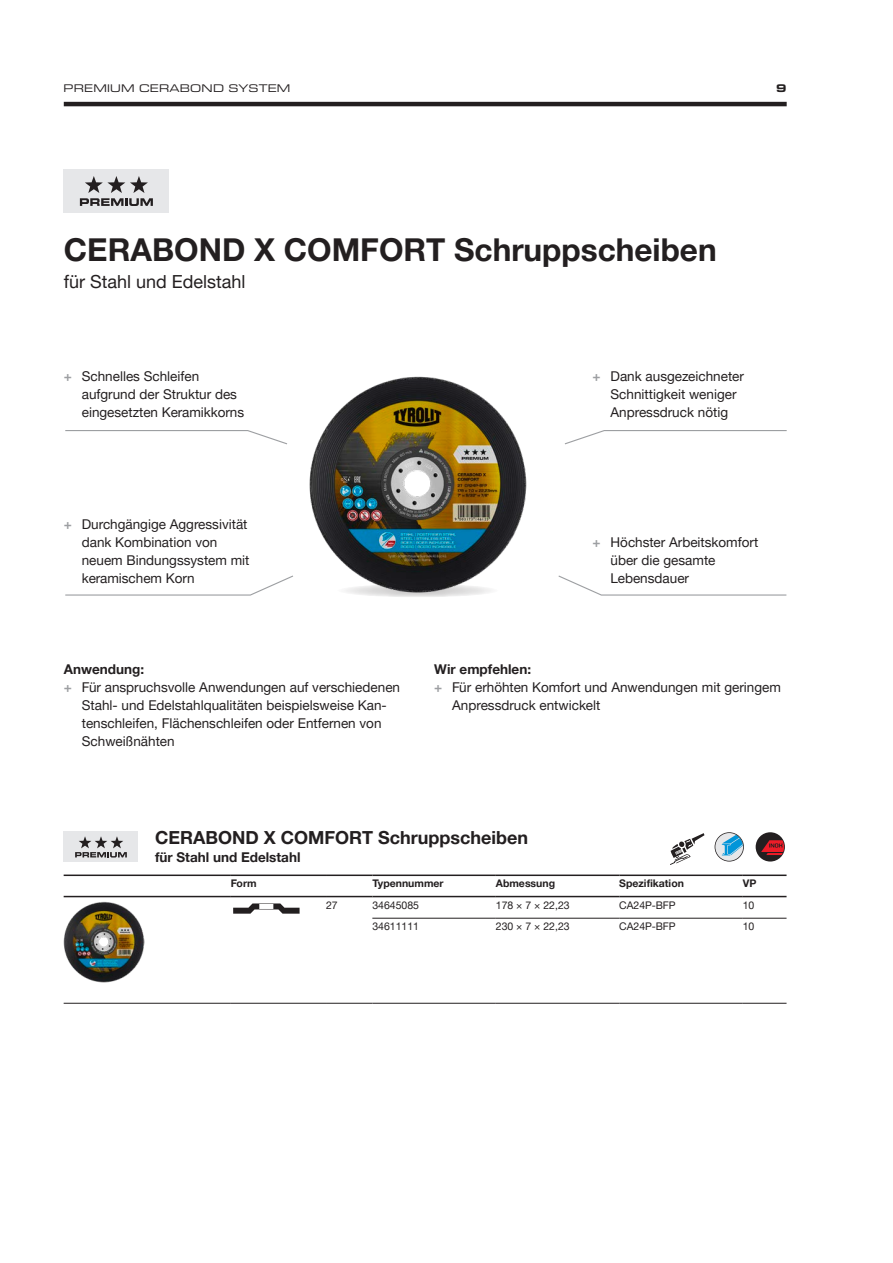
<style>
.page{position:relative;width:893px;height:1263px;background:#fff}
.page>*{position:absolute;margin:0;border:0;box-sizing:border-box;transform-origin:0 0}
.t1{font:700 31.5px "Helvetica Neue LTW1 G";color:#231f20}
.t2{font:700 18px "Helvetica Neue LTW1 G";color:#231f20}
.t3{font:18px "Helvetica Neue LTW1 G";color:#231f20}
.t4{font:13.5px/18px "Helvetica Neue LTW1 G";color:#231f20}
.t5{font:700 13.5px "Helvetica Neue LTW1 G";color:#231f20}
.t6{font:expanded 11.25px "Eurostile Next W1 G";letter-spacing:.02em;color:#231f20}
.t7{font:700 expanded 11.25px "Eurostile Next W1 G";color:#231f20}
.t8{font:10.5px "Helvetica Neue LTW1 G";color:#231f20}
.t9{font:700 10.5px "Helvetica Neue LTW1 G";color:#231f20}
.s1{font-weight:700;color:#9d9fa2}
</style>
<div class="page">
<hr style="left:64px;top:102px;width:723px;height:4px;background:#231f20">
<svg style="left:337px;top:584px;width:162px;height:13px"></svg>
<div style="left:64px;top:169px;width:105px;height:44px;background:#e6e7e9"></div>
<svg style="left:80px;top:176px;width:73px;height:30px"></svg>
<div style="left:64px;top:831px;width:74px;height:31px;background:#e6e7e9"></div>
<svg style="left:75px;top:836px;width:52px;height:21px"></svg>
<svg style="left:670px;top:833px;width:34px;height:32px"></svg>
<svg style="left:715px;top:832px;width:29px;height:29px"></svg>
<div style="left:756px;top:832px;width:29px;height:29px;background:#231f20;border-radius:50%"></div>
<svg style="left:761px;top:840px;width:23px;height:15px"></svg>
<img style="left:64px;top:901px;width:81px;height:81px">
<svg style="left:233px;top:903px;width:67px;height:11px"></svg>
<img style="left:309px;top:376px;width:218px;height:218px">
<svg style="left:65px;top:575px;width:228px;height:21px"></svg>
<svg style="left:558px;top:575px;width:229px;height:21px"></svg>
<svg style="left:65px;top:430px;width:222px;height:15px"></svg>
<svg style="left:565px;top:430px;width:222px;height:15px"></svg>
<hr style="left:372px;top:918px;width:124px;height:1px;background:#231f20">
<hr style="left:496px;top:918px;width:123px;height:1px;background:#231f20">
<hr style="left:619px;top:918px;width:124px;height:1px;background:#231f20">
<hr style="left:743px;top:918px;width:43px;height:1px;background:#231f20">
<hr style="left:64px;top:874px;width:167px;height:2px;background:#231f20">
<hr style="left:231px;top:874px;width:95px;height:2px;background:#231f20">
<hr style="left:326px;top:874px;width:46px;height:2px;background:#231f20">
<hr style="left:372px;top:874px;width:124px;height:2px;background:#231f20">
<hr style="left:496px;top:874px;width:123px;height:2px;background:#231f20">
<hr style="left:619px;top:874px;width:124px;height:2px;background:#231f20">
<hr style="left:743px;top:874px;width:43px;height:2px;background:#231f20">
<hr style="left:64px;top:896px;width:167px;height:1px;background:#231f20">
<hr style="left:231px;top:896px;width:95px;height:1px;background:#231f20">
<hr style="left:326px;top:896px;width:46px;height:1px;background:#231f20">
<hr style="left:372px;top:896px;width:124px;height:1px;background:#231f20">
<hr style="left:496px;top:896px;width:123px;height:1px;background:#231f20">
<hr style="left:619px;top:896px;width:124px;height:1px;background:#231f20">
<hr style="left:743px;top:896px;width:43px;height:1px;background:#231f20">
<hr style="left:64px;top:1003px;width:167px;height:1px;background:#231f20">
<hr style="left:231px;top:1003px;width:95px;height:1px;background:#231f20">
<hr style="left:326px;top:1003px;width:46px;height:1px;background:#231f20">
<hr style="left:372px;top:1003px;width:124px;height:1px;background:#231f20">
<hr style="left:496px;top:1003px;width:123px;height:1px;background:#231f20">
<hr style="left:619px;top:1003px;width:124px;height:1px;background:#231f20">
<hr style="left:743px;top:1003px;width:43px;height:1px;background:#231f20">
<p class="t6" style="left:64px;top:81px;width:228px">PREMIUM CERABOND SYSTEM</p>
<p class="t7" style="left:776px;top:81px;width:12px">9</p>
<h1 class="t1" style="left:64px;top:230px;width:654px">CERABOND X COMFORT Schruppscheiben</h1>
<h2 class="t3" style="left:64px;top:270px;width:183px">für Stahl und Edelstahl</h2>
<p class="t4" style="left:82px;top:367px;width:164px;text-indent:-18px"><span class="s1">+</span> Schnelles Schleifen aufgrund der Struktur des eingesetzten Keramikkorns</p>
<p class="t4" style="left:610px;top:367px;width:135px;text-indent:-18px"><span class="s1">+</span> Dank ausgezeichneter<br>Schnittigkeit weniger<br>Anpressdruck nötig</p>
<p class="t4" style="left:82px;top:515px;width:169px;text-indent:-18px"><span class="s1">+</span> Durchgängige Aggressivität dank Kombination von neuem Bindungssystem mit keramischem Korn</p>
<p class="t5" style="left:64px;top:661px;width:82px">Anwendung:</p>
<p class="t4" style="left:64px;top:678px;width:338px"><span class="s1">+</span> Für anspruchsvolle Anwendungen auf verschiedenen</p>
<p class="t4" style="left:82px;top:696px;width:306px">Stahl- und Edelstahlqualitäten beispielsweise Kan-</p>
<p class="t4" style="left:82px;top:714px;width:301px">tenschleifen, Flächenschleifen oder Entfernen von</p>
<p class="t4" style="left:82px;top:732px;width:94px">Schweißnähten</p>
<p class="t4" style="left:610px;top:533px;width:149px;text-indent:-18px"><span class="s1">+</span> Höchster Arbeitskomfort über die gesamte<br>Lebensdauer</p>
<p class="t5" style="left:434px;top:661px;width:98px">Wir empfehlen:</p>
<p class="t4" style="left:434px;top:678px;width:348px"><span class="s1">+</span> Für erhöhten Komfort und Anwendungen mit geringem</p>
<p class="t4" style="left:452px;top:696px;width:150px">Anpressdruck entwickelt</p>
<h2 class="t2" style="left:155px;top:827px;width:374px">CERABOND X COMFORT Schruppscheiben</h2>
<p class="t5" style="left:155px;top:849px;width:147px">für Stahl und Edelstahl</p>
<p class="t9" style="left:231px;top:877px;width:27px">Form</p>
<p class="t9" style="left:372px;top:877px;width:73px">Typennummer</p>
<p class="t9" style="left:496px;top:877px;width:61px">Abmessung</p>
<p class="t9" style="left:619px;top:877px;width:66px">Spezifikation</p>
<p class="t9" style="left:743px;top:877px;width:15px">VP</p>
<p class="t8" style="left:326px;top:899px;width:13px">27</p>
<p class="t8" style="left:372px;top:899px;width:48px">34645085</p>
<p class="t8" style="left:496px;top:899px;width:75px">178 × 7 × 22,23</p>
<p class="t8" style="left:619px;top:899px;width:58px">CA24P-BFP</p>
<p class="t8" style="left:743px;top:899px;width:13px">10</p>
<p class="t8" style="left:372px;top:920px;width:48px">34611111</p>
<p class="t8" style="left:496px;top:920px;width:75px">230 × 7 × 22,23</p>
<p class="t8" style="left:619px;top:920px;width:58px">CA24P-BFP</p>
<p class="t8" style="left:743px;top:920px;width:13px">10</p>
</div>
